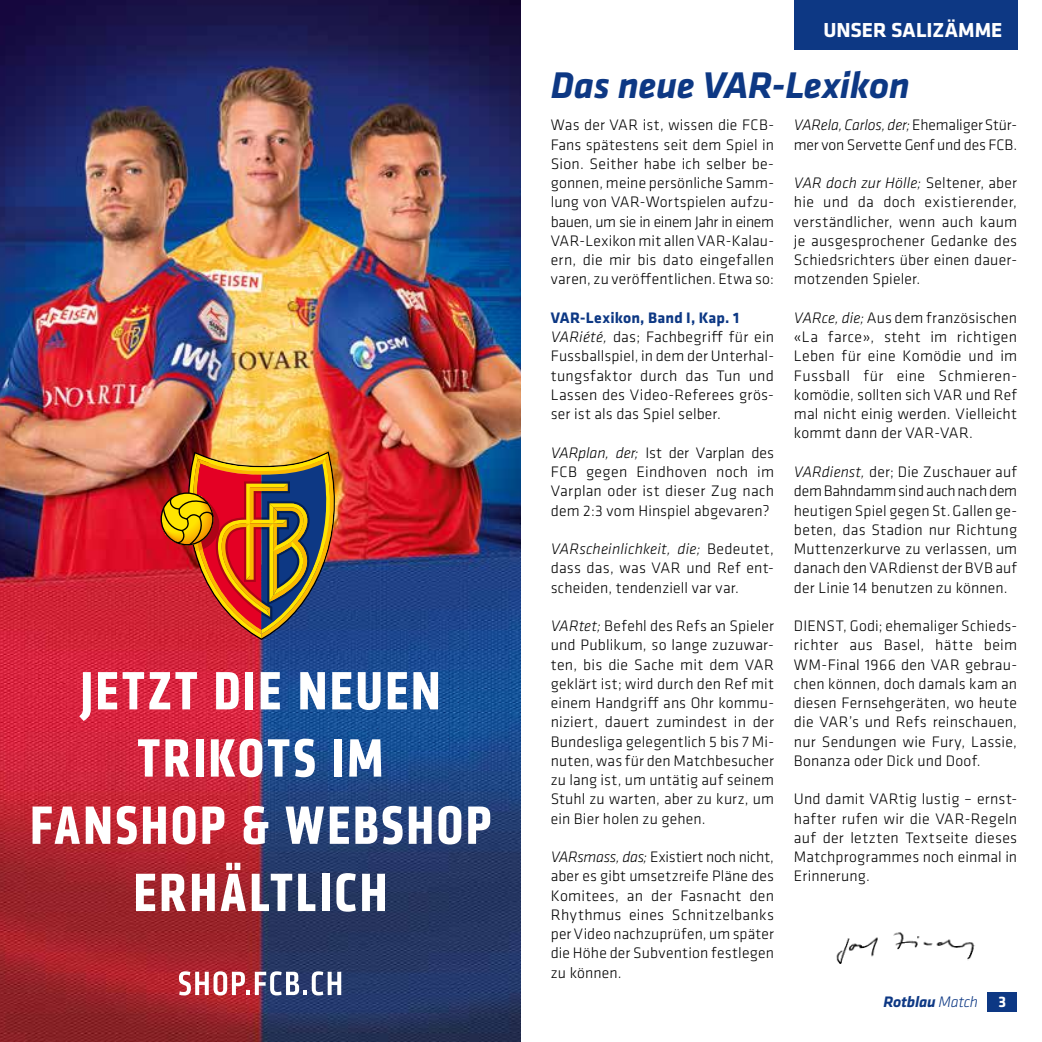
<style>
.page{position:relative;width:1042px;height:1042px;background:#fff}
.page>*{position:absolute;margin:0;border:0;box-sizing:border-box;transform-origin:0 0}
.t1{font:italic 700 38.5px "Klavika";letter-spacing:-.01em;color:#0d3884}
.t2{font:700 21px "Klavika";letter-spacing:-.005em;color:#fff}
.t3{font:300 15.75px/19.2px "Klavika";letter-spacing:.01em;color:#000;text-align:justify}
.t4{font:300 15.75px/19.2px "Klavika";letter-spacing:-.01em;color:#000}
.t5{font:italic 700 15.75px "Klavika";letter-spacing:-.015em;color:#0d3884}
.t6{font:700 15.75px "Klavika";color:#fff}
.s1{font-weight:700;color:#0d3884}
.s2{font-style:italic}
.s3{font-weight:300}
</style>
<div class="page">
<div style="left:987px;top:992px;width:30px;height:20px;background:#0d3884"></div>
<div style="left:794px;top:0;width:223px;height:50px;background:#0d3884"></div>
<img style="left:836px;top:932px;width:139px;height:32px">
<img style="left:0;top:0;width:521px;height:1042px">
<svg style="left:79px;top:672px;width:12px;height:49px"></svg>
<svg style="left:98px;top:672px;width:19px;height:37px"></svg>
<svg style="left:123px;top:672px;width:74px;height:37px"></svg>
<svg style="left:216px;top:672px;width:23px;height:37px"></svg>
<div style="left:246px;top:672px;width:7px;height:37px;background:#fff"></div>
<svg style="left:261px;top:672px;width:19px;height:37px"></svg>
<svg style="left:300px;top:672px;width:25px;height:37px"></svg>
<svg style="left:332px;top:672px;width:19px;height:37px"></svg>
<svg style="left:358px;top:672px;width:22px;height:38px"></svg>
<svg style="left:388px;top:672px;width:19px;height:37px"></svg>
<svg style="left:413px;top:672px;width:25px;height:37px"></svg>
<svg style="left:138px;top:739px;width:52px;height:37px"></svg>
<div style="left:196px;top:739px;width:8px;height:37px;background:#fff"></div>
<svg style="left:211px;top:738px;width:51px;height:39px"></svg>
<svg style="left:268px;top:739px;width:21px;height:37px"></svg>
<svg style="left:295px;top:738px;width:20px;height:39px"></svg>
<div style="left:334px;top:739px;width:8px;height:37px;background:#fff"></div>
<svg style="left:349px;top:739px;width:32px;height:37px"></svg>
<svg style="left:33px;top:806px;width:47px;height:38px"></svg>
<svg style="left:86px;top:806px;width:24px;height:38px"></svg>
<svg style="left:117px;top:806px;width:20px;height:38px"></svg>
<svg style="left:143px;top:806px;width:23px;height:38px"></svg>
<svg style="left:173px;top:806px;width:23px;height:38px"></svg>
<svg style="left:202px;top:806px;width:22px;height:38px"></svg>
<svg style="left:244px;top:806px;width:24px;height:38px"></svg>
<svg style="left:285px;top:806px;width:39px;height:38px"></svg>
<svg style="left:330px;top:806px;width:19px;height:38px"></svg>
<svg style="left:355px;top:806px;width:48px;height:38px"></svg>
<svg style="left:409px;top:806px;width:23px;height:38px"></svg>
<svg style="left:438px;top:806px;width:23px;height:38px"></svg>
<svg style="left:468px;top:806px;width:22px;height:38px"></svg>
<svg style="left:136px;top:874px;width:19px;height:37px"></svg>
<svg style="left:162px;top:874px;width:24px;height:37px"></svg>
<svg style="left:192px;top:874px;width:23px;height:37px"></svg>
<svg style="left:221px;top:863px;width:25px;height:48px"></svg>
<svg style="left:252px;top:874px;width:40px;height:37px"></svg>
<svg style="left:298px;top:874px;width:17px;height:37px"></svg>
<div style="left:322px;top:874px;width:7px;height:37px;background:#fff"></div>
<svg style="left:336px;top:873px;width:20px;height:38px"></svg>
<svg style="left:362px;top:874px;width:23px;height:37px"></svg>
<svg style="left:179px;top:971px;width:162px;height:24px"></svg>
<img style="left:162px;top:451px;width:176px;height:189px">
<h2 class="t2" style="left:823px;top:15px;width:180px">UNSER SALIZÄMME</h2>
<h1 class="t1" style="left:551px;top:58px;width:361px">Das neue VAR-Lexikon</h1>
<p class="t3" style="left:551px;top:115px;width:225px">Was der VAR ist, wissen die FCB-Fans spätestens seit dem Spiel in Sion. Seither habe ich selber be&shy;gonnen, meine persönliche Samm&shy;lung von VAR-Wortspielen aufzu&shy;bauen, um sie in einem Jahr in einem VAR-Lexikon mit allen VAR-Kalau&shy;ern, die mir bis dato eingefallen varen, zu veröffentlichen. Etwa so:</p>
<p class="t3" style="left:551px;top:308px;width:225px;text-align:left"><span class="s1">VAR-Lexikon, Band I, Kap. 1<br></span><span class="s2">VARiété,</span> das; Fachbegriff für ein<br>Fussballspiel, in dem der Unterhal&shy;tungsfaktor durch das Tun und<br>Lassen des Video-Referees grös&shy;ser ist als das Spiel selber.</p>
<p class="t3" style="left:551px;top:443px;width:225px"><span class="s2">VARplan, der;</span> Ist der Varplan des FCB gegen Eindhoven noch im Varplan oder ist dieser Zug nach dem 2:3 vom Hinspiel abgevaren?</p>
<p class="t3" style="left:551px;top:539px;width:225px"><span class="s2">VARscheinlichkeit, die;</span> Bedeutet, dass das, was VAR und Ref ent&shy;scheiden, tendenziell var var.</p>
<p class="t3" style="left:551px;top:616px;width:225px"><span class="s2">VARtet;</span> Befehl des Refs an Spieler und Publikum, so lange zuzuwar&shy;ten, bis die Sache mit dem VAR geklärt ist; wird durch den Ref mit einem Handgriff ans Ohr kommu&shy;niziert, dauert zumindest in der Bundesliga gelegentlich 5 bis 7 Mi&shy;nuten, was für den Matchbesucher zu lang ist, um untätig auf seinem Stuhl zu warten, aber zu kurz, um ein Bier holen zu gehen.</p>
<p class="t3" style="left:551px;top:847px;width:225px"><span class="s2">VARsmass, das;</span> Existiert noch nicht, aber es gibt umsetzreife Pläne des Komitees, an der Fasnacht den Rhythmus eines Schnitzelbanks per Video nachzuprüfen, um später die Höhe der Subvention festlegen zu können.</p>
<p class="t4" style="left:794px;top:115px;width:225px"><span class="s2">VARela, Carlos, der;</span> Ehemaliger Stür&shy;mer von Servette Genf und des FCB.</p>
<p class="t3" style="left:794px;top:173px;width:225px"><span class="s2">VAR doch zur Hölle;</span> Seltener, aber hie und da doch existierender, verständlicher, wenn auch kaum je ausgesprochener Gedanke des Schiedsrichters über einen dauer&shy;motzenden Spieler.</p>
<p class="t3" style="left:794px;top:308px;width:225px;text-align:left"><span class="s2">VARce, die;</span> Aus dem französischen «La farce», steht im richtigen<br>Leben für eine Komödie und im<br>Fussball für eine Schmieren&shy;komödie, sollten sich VAR und Ref mal nicht einig werden. Vielleicht kommt dann der VAR-VAR.</p>
<p class="t3" style="left:794px;top:462px;width:225px"><span class="s2">VARdienst,</span> der; Die Zuschauer auf dem Bahndamm sind auch nach dem heutigen Spiel gegen St.Gallen ge&shy;beten, das Stadion nur Richtung Muttenzerkurve zu verlassen, um danach den VARdienst der BVB auf der Linie 14 benutzen zu können.</p>
<p class="t3" style="left:794px;top:616px;width:225px">DIENST, Godi; ehemaliger Schieds&shy;richter aus Basel, hätte beim WM-Final 1966 den VAR gebrau&shy;chen können, doch damals kam an diesen Fernsehgeräten, wo heute die VAR’s und Refs reinschauen, nur Sendungen wie Fury, Lassie, Bonanza oder Dick und Doof.</p>
<p class="t3" style="left:794px;top:789px;width:225px">Und damit VARtig lustig – ernst&shy;hafter rufen wir die VAR-Regeln auf der letzten Textseite dieses Matchprogrammes noch einmal in Erinnerung.</p>
<p class="t5" style="left:883px;top:990px;width:96px">Rotblau <span class="s3">Match</span></p>
<p class="t6" style="left:998px;top:990px;width:9px">3</p>
</div>
